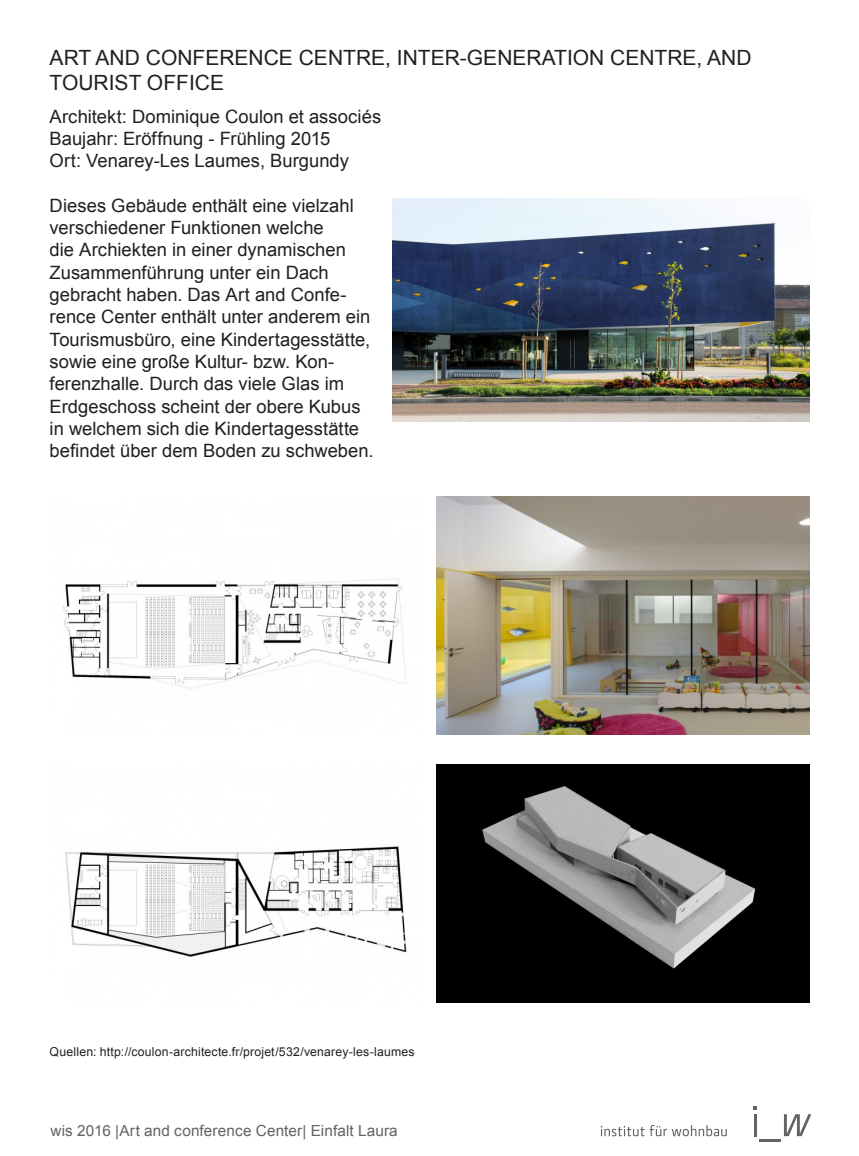
<style>
.page{position:relative;width:859px;height:1156px;background:#fff}
.page>*{position:absolute;margin:0;border:0;box-sizing:border-box;transform-origin:0 0}
.t1{font:21px/25.2px "Arial";color:#231f20}
.Fusszeile_8_75pt{font:18.38px/22.4px "Arial";color:#231f20}
.Fusszeile_8_75pt-2{font:15.4px "Arial";letter-spacing:.01em;color:#636366}
.Fusszeile_8_75pt-3{font:12.25px "Arial";letter-spacing:.015em;color:#231f20}
</style>
<div class="page">
<svg style="left:600px;top:1125px;width:126px;height:11px"></svg>
<hr style="left:759px;top:1139px;width:21px;height:2px;background:#636366">
<svg style="left:783px;top:1114px;width:28px;height:22px"></svg>
<hr style="left:753px;top:1114px;width:3px;height:22px;background:#636366">
<img style="left:392px;top:198px;width:417px;height:224px">
<img style="left:437px;top:496px;width:372px;height:238px">
<img style="left:63px;top:578px;width:343px;height:111px">
<img style="left:437px;top:764px;width:372px;height:238px">
<img style="left:65px;top:846px;width:342px;height:111px">
<p class="t1" style="left:50px;top:45px;width:703px">ART AND CONFERENCE CENTRE, INTER-GENERATION CENTRE, AND<br>TOURIST OFFICE</p>
<p class="Fusszeile_8_75pt" style="left:50px;top:105px;width:333px">Architekt: Dominique Coulon et associés</p>
<p class="Fusszeile_8_75pt" style="left:50px;top:127px;width:282px">Baujahr: Eröffnung - Frühling 2015</p>
<p class="Fusszeile_8_75pt" style="left:50px;top:150px;width:301px">Ort: Venarey-Les Laumes, Burgundy</p>
<p class="Fusszeile_8_75pt" style="left:50px;top:194px;width:325px">Dieses Gebäude enthält eine vielzahl verschiedener Funktionen welche<br>die Archiekten in einer dynamischen Zusammenführung unter ein Dach gebracht haben. Das Art and Confe&shy;rence Center enthält unter anderem ein Tourismusbüro, eine Kindertagesstätte, sowie eine große Kultur- bzw. Kon&shy;ferenzhalle. Durch das viele Glas im Erdgeschoss scheint der obere Kubus in welchem sich die Kindertagesstätte befindet über dem Boden zu schweben.</p>
<p class="Fusszeile_8_75pt-3" style="left:50px;top:1043px;width:366px">Quellen: http://coulon-architecte.fr/projet/532/venarey-les-laumes</p>
<p class="Fusszeile_8_75pt-2" style="left:50px;top:1120px;width:348px">wis 2016 |Art and conference Center| Einfalt Laura</p>
</div>
